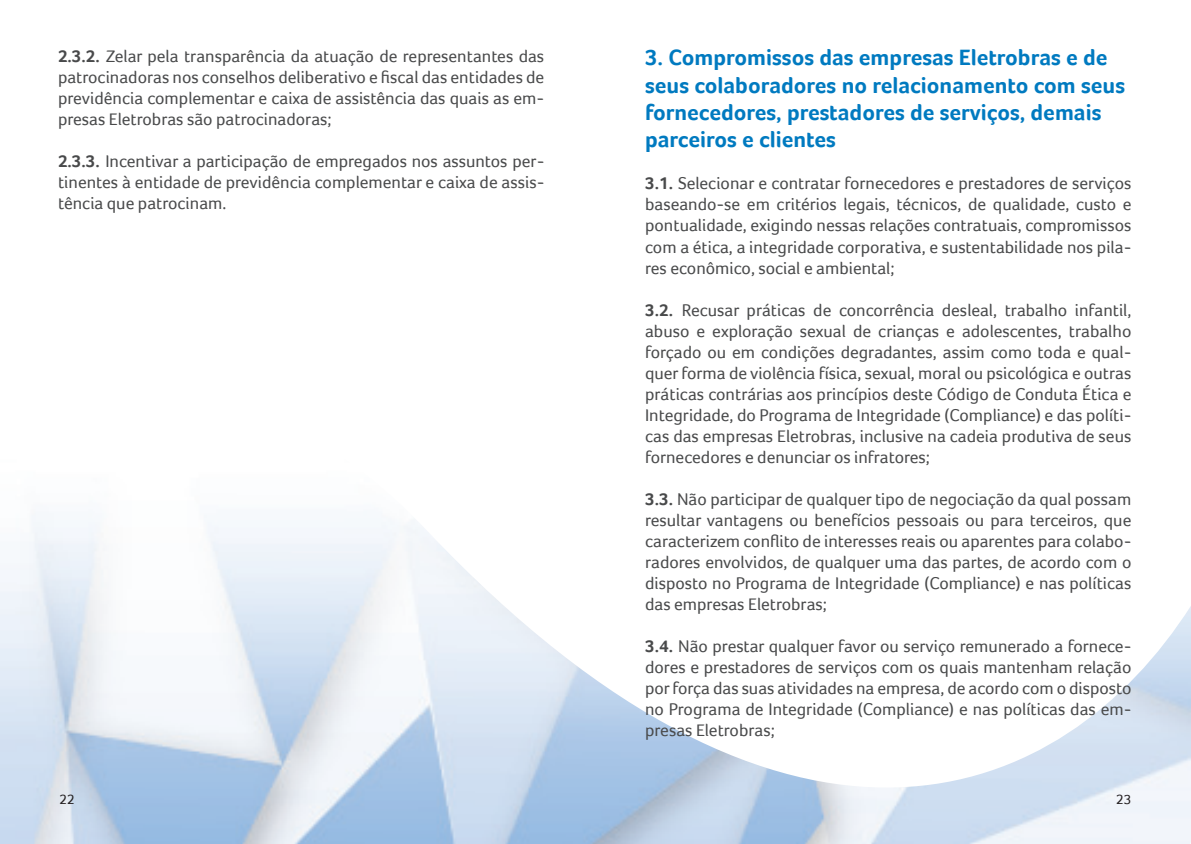
<style>
.page{position:relative;width:1191px;height:844px;background:#fff}
.page>*{position:absolute;margin:0;border:0;box-sizing:border-box;transform-origin:0 0}
.t1{font:700 22.75px/27.3px "Foco";color:#007ac0}
.t2{font:17.5px/21px "Foco";color:#494a4b;text-align:justify}
.t3{font:14px "Foco";color:#231f20}
.s1{font-weight:700}
</style>
<div class="page">
<img style="left:0;top:513px;width:1191px;height:330px">
<p class="t2" style="left:58px;top:45px;width:488px"><span class="s1">2.3.2.</span> Zelar pela transparência da atuação de representantes das patrocinadoras nos conselhos deliberativo e fiscal das entidades de previdência complementar e caixa de assistência das quais as em&shy;presas Eletrobras são patrocinadoras;</p>
<p class="t2" style="left:58px;top:150px;width:488px"><span class="s1">2.3.3.</span> Incentivar a participação de empregados nos assuntos per&shy;tinentes à entidade de previdência complementar e caixa de assis&shy;tência que patrocinam.</p>
<p class="t3" style="left:60px;top:791px;width:17px">22</p>
<h1 class="t1" style="left:645px;top:44px;width:481px">3. Compromissos das empresas Eletrobras e de seus colaboradores no relacionamento com seus fornecedores, prestadores de serviços, demais parceiros e clientes</h1>
<p class="t2" style="left:645px;top:173px;width:488px"><span class="s1">3.1.</span> Selecionar e contratar fornecedores e prestadores de serviços baseando-se em critérios legais, técnicos, de qualidade, custo e pontualidade, exigindo nessas relações contratuais, compromissos com a ética, a integridade corporativa, e sustentabilidade nos pila&shy;res econômico, social e ambiental;</p>
<p class="t2" style="left:645px;top:299px;width:488px"><span class="s1">3.2.</span> Recusar práticas de concorrência desleal, trabalho infantil, abuso e exploração sexual de crianças e adolescentes, trabalho forçado ou em condições degradantes, assim como toda e qual&shy;quer forma de violência física, sexual, moral ou psicológica e outras práticas contrárias aos princípios deste Código de Conduta Ética e Integridade, do Programa de Integridade (Compliance) e das políti&shy;cas das empresas Eletrobras, inclusive na cadeia produtiva de seus fornecedores e denunciar os infratores;</p>
<p class="t2" style="left:645px;top:488px;width:488px"><span class="s1">3.3.</span> Não participar de qualquer tipo de negociação da qual possam resultar vantagens ou benefícios pessoais ou para terceiros, que caracterizem conflito de interesses reais ou aparentes para colabo&shy;radores envolvidos, de qualquer uma das partes, de acordo com o disposto no Programa de Integridade (Compliance) e nas políticas das empresas Eletrobras;</p>
<p class="t2" style="left:645px;top:635px;width:488px"><span class="s1">3.4.</span> Não prestar qualquer favor ou serviço remunerado a fornece&shy;dores e prestadores de serviços com os quais mantenham relação por força das suas atividades na empresa, de acordo com o disposto no Programa de Integridade (Compliance) e nas políticas das em&shy;presas Eletrobras;</p>
<p class="t3" style="left:1116px;top:791px;width:17px">23</p>
</div>
